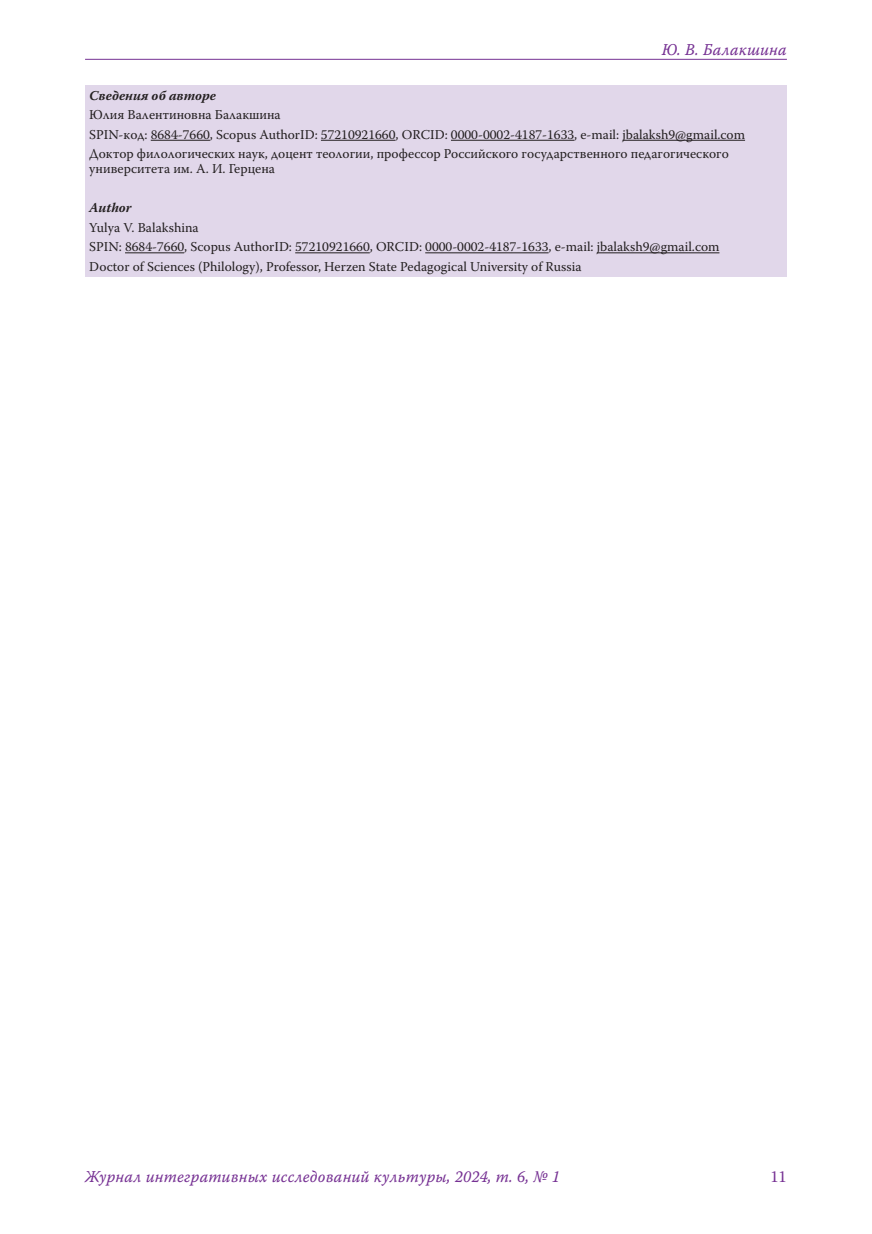
<style>
.page{position:relative;width:872px;height:1234px;background:#fff}
.page>*{position:absolute;margin:0;border:0;box-sizing:border-box;transform-origin:0 0}
.t1{font:16.5px "Warnock Pro It Capt";letter-spacing:.01em;color:#763193;scale:.95 1}
.t2{font:16.5px "Warnock Pro";color:#763193}
.Affiliation_info{font:13.5px/15px "Warnock Pro";color:#231f20}
.Affiliation_info-2{font:italic 700 13.5px "Warnock Pro";color:#231f20}
</style>
<div class="page">
<hr style="left:85px;top:59px;width:702px;height:1px;background:#763193">
<div style="left:85px;top:85px;width:702px;height:191px;background:#e1d7ea"></div>
<hr style="left:151px;top:140px;width:59px;height:1px;background:#231f20">
<hr style="left:321px;top:140px;width:74px;height:1px;background:#231f20">
<hr style="left:451px;top:140px;width:123px;height:1px;background:#231f20">
<hr style="left:622px;top:140px;width:123px;height:1px;background:#231f20">
<hr style="left:125px;top:252px;width:59px;height:1px;background:#231f20">
<hr style="left:295px;top:252px;width:75px;height:1px;background:#231f20">
<hr style="left:425px;top:252px;width:123px;height:1px;background:#231f20">
<hr style="left:597px;top:252px;width:122px;height:1px;background:#231f20">
<p class="t1" style="left:662px;top:39px;width:133px">Ю. В. Балакшина</p>
<p class="Affiliation_info-2" style="left:89px;top:87px;width:128px">Сведения об авторе</p>
<p class="Affiliation_info" style="left:89px;top:107px;width:193px">Юлия Валентиновна Балакшина</p>
<p class="Affiliation_info" style="left:89px;top:126px;width:657px">SPIN-код: 8684-7660, Scopus AuthorID: 57210921660, ORCID: 0000-0002-4187-1633, e-mail: jbalaksh9@gmail.com</p>
<p class="Affiliation_info" style="left:89px;top:146px;width:641px">Доктор филологических наук, доцент теологии, профессор Российского государственного педагогического университета им. А. И. Герцена</p>
<p class="Affiliation_info-2" style="left:89px;top:199px;width:44px">Author</p>
<p class="Affiliation_info" style="left:89px;top:219px;width:111px">Yulya V. Balakshina</p>
<p class="Affiliation_info" style="left:89px;top:239px;width:631px">SPIN: 8684-7660, Scopus AuthorID: 57210921660, ORCID: 0000-0002-4187-1633, e-mail: jbalaksh9@gmail.com</p>
<p class="Affiliation_info" style="left:89px;top:258px;width:494px">Doctor of Sciences (Philology), Professor, Herzen State Pedagogical University of Russia</p>
<p class="t1" style="left:85px;top:1166px;width:501px">Журнал интегративных исследований культуры, 2024, т. 6, № 1</p>
<p class="t2" style="left:770px;top:1166px;width:18px">11</p>
</div>
